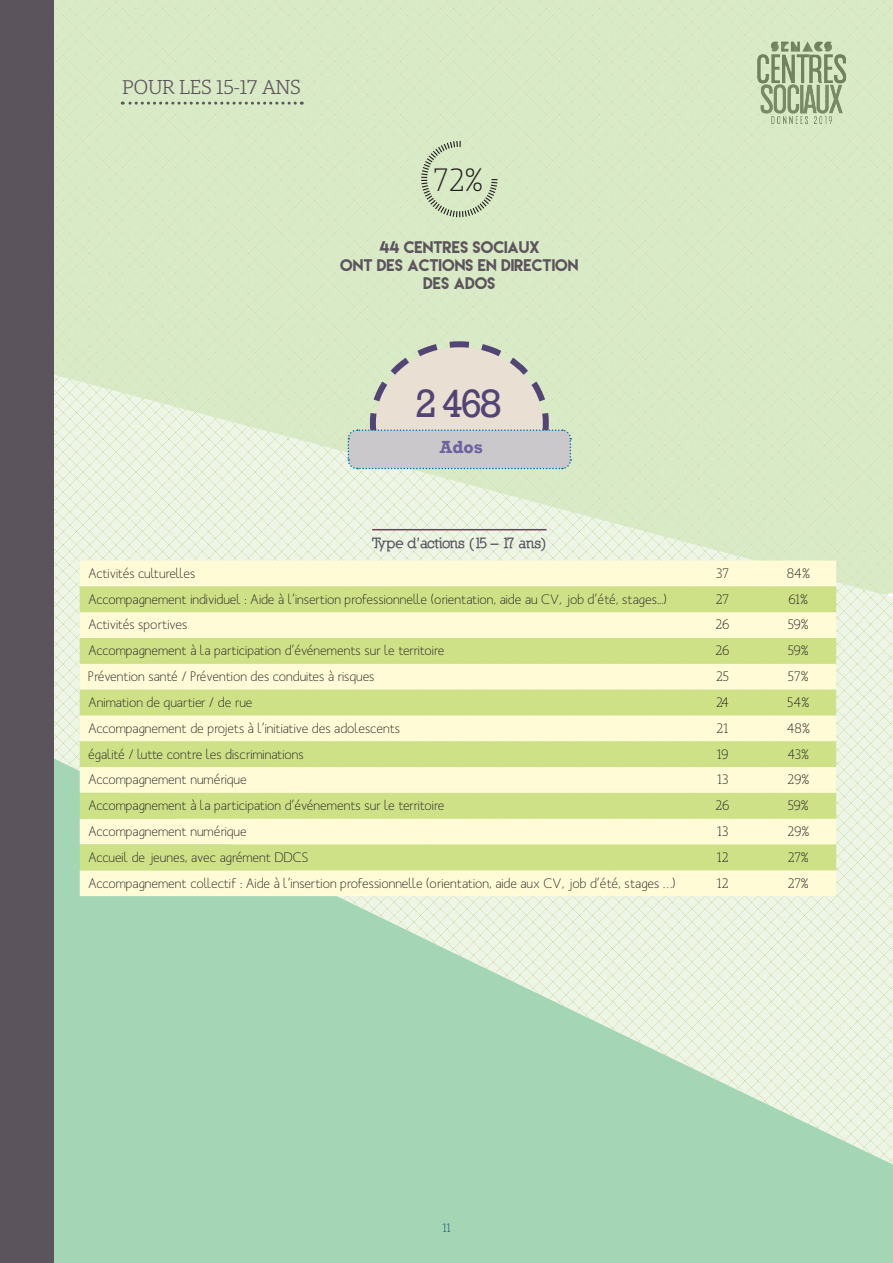
<style>
.page{position:relative;width:893px;height:1263px;background:#fff}
.page>*{position:absolute;margin:0;border:0;box-sizing:border-box;transform-origin:0 0}
.Chiffre_loc{font:40.5px "Rockwell";color:#524575}
.t1{font:31.95px "Mank Sans";color:#231f20}
._2e_Niveau{font:19.5px "Open Serif";letter-spacing:-.02em;color:#5c545c}
.Texte_de_blocs{font:700 18px "Rockwell";color:#6e619d}
.t2{font:15px "Lemon Milk";color:#5c545c}
.Titres_tableaux{font:800 15px "Nilland";color:#56525d}
.t3{font:13.5px "Mank Sans";color:#231f20}
.t4{font:12px "Mank Sans";color:#0c4563}
</style>
<div class="page">
<img style="left:0;top:0;width:893px;height:1263px">
<svg style="left:122px;top:102px;width:173px;height:3px"></svg>
<hr style="left:372px;top:529px;width:175px;height:1px;background:#6d4254">
<svg style="left:420px;top:140px;width:79px;height:78px;background:#cddcbb"></svg>
<svg style="left:347px;top:338px;width:225px;height:132px;background:#d4d5c9"></svg>
<div style="left:80px;top:560px;width:756px;height:336px;background:#fffbd6"></div>
<svg style="left:80px;top:586px;width:756px;height:284px;background:#e4ecab"></svg>
<p class="_2e_Niveau" style="left:122px;top:74px;width:180px">POUR LES 15-17 ANS</p>
<p class="t1" style="left:433px;top:160px;width:52px">72%</p>
<p class="t2" style="left:379px;top:237px;width:162px">44 CENTRES SOCIAUX</p>
<p class="t2" style="left:340px;top:255px;width:240px">ONT DES ACTIONS EN DIRECTION</p>
<p class="t2" style="left:423px;top:273px;width:74px">DES ADOS</p>
<p class="Chiffre_loc" style="left:415px;top:380px;width:88px">2 468</p>
<p class="Texte_de_blocs" style="left:440px;top:436px;width:45px">Ados</p>
<p class="Titres_tableaux" style="left:372px;top:534px;width:176px">Type d’actions (15 – 17 ans)</p>
<p class="t3" style="left:88px;top:565px;width:109px">Activités culturelles</p>
<p class="t3" style="left:716px;top:565px;width:14px">37</p>
<p class="t3" style="left:787px;top:565px;width:25px">84%</p>
<p class="t3" style="left:88px;top:591px;width:580px">Accompagnement individuel : Aide à l’insertion professionnelle (orientation, aide au CV, job d’été, stages...)</p>
<p class="t3" style="left:716px;top:591px;width:15px">27</p>
<p class="t3" style="left:789px;top:591px;width:21px">61%</p>
<p class="t3" style="left:88px;top:616px;width:101px">Activités sportives</p>
<p class="t3" style="left:715px;top:616px;width:16px">26</p>
<p class="t3" style="left:788px;top:616px;width:22px">59%</p>
<p class="t3" style="left:88px;top:642px;width:358px">Accompagnement à la participation d’événements sur le territoire</p>
<p class="t3" style="left:715px;top:642px;width:16px">26</p>
<p class="t3" style="left:788px;top:642px;width:22px">59%</p>
<p class="t3" style="left:88px;top:668px;width:288px">Prévention santé / Prévention des conduites à risques</p>
<p class="t3" style="left:716px;top:668px;width:14px">25</p>
<p class="t3" style="left:788px;top:668px;width:22px">57%</p>
<p class="t3" style="left:88px;top:694px;width:166px">Animation de quartier / de rue</p>
<p class="t3" style="left:716px;top:694px;width:14px">24</p>
<p class="t3" style="left:787px;top:694px;width:24px">54%</p>
<p class="t3" style="left:88px;top:720px;width:313px">Accompagnement de projets à l’initiative des adolescents</p>
<p class="t3" style="left:716px;top:720px;width:13px">21</p>
<p class="t3" style="left:787px;top:720px;width:25px">48%</p>
<p class="t3" style="left:88px;top:745px;width:217px">égalité / lutte contre les discriminations</p>
<p class="t3" style="left:717px;top:745px;width:13px">19</p>
<p class="t3" style="left:787px;top:745px;width:23px">43%</p>
<p class="t3" style="left:88px;top:771px;width:160px">Accompagnement numérique</p>
<p class="t3" style="left:717px;top:771px;width:13px">13</p>
<p class="t3" style="left:787px;top:771px;width:23px">29%</p>
<p class="t3" style="left:88px;top:797px;width:358px">Accompagnement à la participation d’événements sur le territoire</p>
<p class="t3" style="left:715px;top:797px;width:16px">26</p>
<p class="t3" style="left:788px;top:797px;width:22px">59%</p>
<p class="t3" style="left:88px;top:823px;width:160px">Accompagnement numérique</p>
<p class="t3" style="left:717px;top:823px;width:13px">13</p>
<p class="t3" style="left:787px;top:823px;width:23px">29%</p>
<p class="t3" style="left:88px;top:849px;width:222px">Accueil de jeunes, avec agrément DDCS</p>
<p class="t3" style="left:716px;top:849px;width:13px">12</p>
<p class="t3" style="left:788px;top:849px;width:23px">27%</p>
<p class="t3" style="left:88px;top:874px;width:589px">Accompagnement collectif : Aide à l’insertion professionnelle (orientation, aide aux CV, job d’été, stages …)</p>
<p class="t3" style="left:716px;top:874px;width:13px">12</p>
<p class="t3" style="left:788px;top:874px;width:23px">27%</p>
<p class="t4" style="left:442px;top:1220px;width:10px">11</p>
</div>
